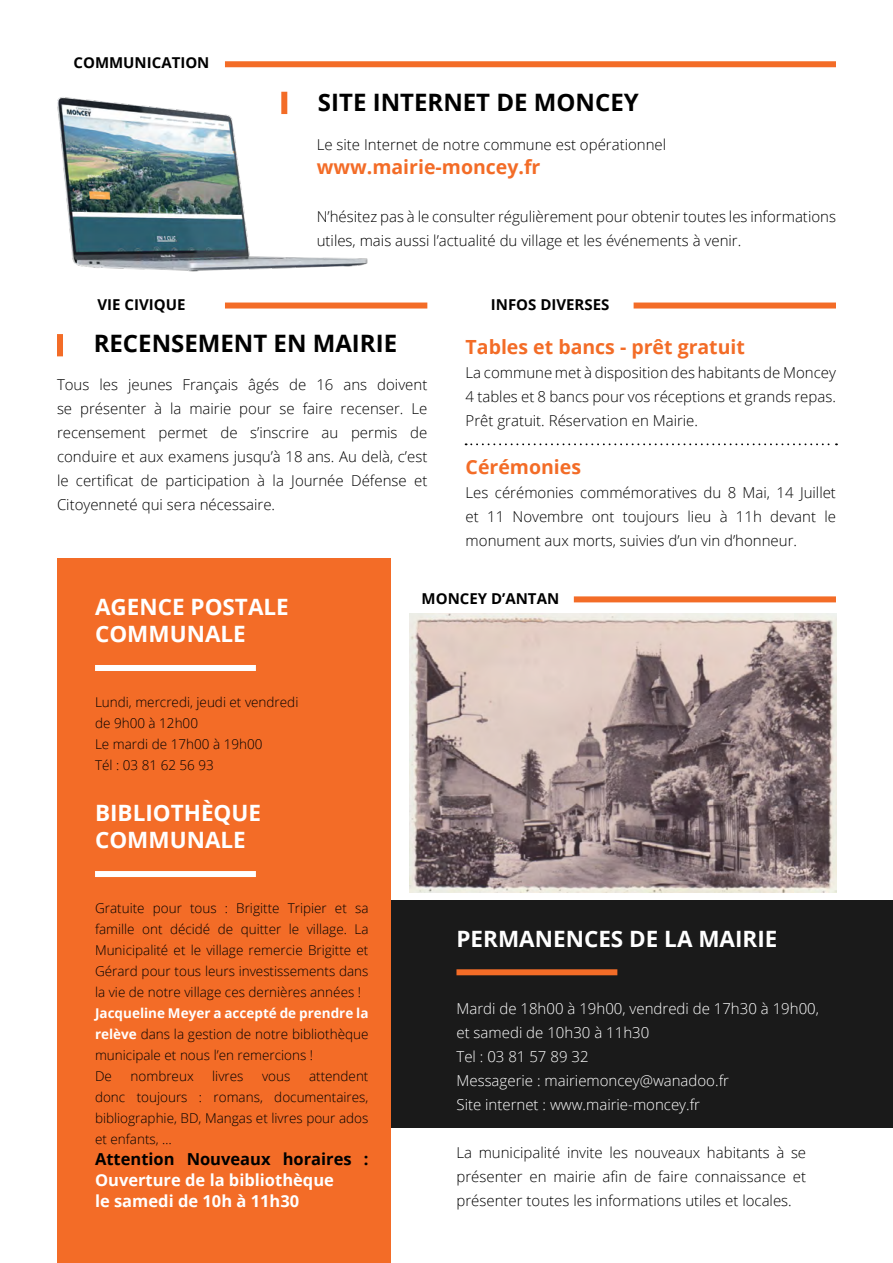
<style>
.page{position:relative;width:893px;height:1263px;background:#fff}
.page>*{position:absolute;margin:0;border:0;box-sizing:border-box;transform-origin:0 0}
.t1{font:700 24px "Open Sans";color:#000}
.t2{font:700 22.5px/27px "Open Sans";color:#fff}
.t3{font:700 19.5px "Open Sans";color:#f36c27}
.t4{font:700 16.5px/21px "Open Sans";color:#fff}
.t5{font:700 16.5px "Open Sans";color:#000}
.t6{font:300 15px/24px "Open Sans";color:#000;text-align:justify}
.t7{font:300 15px/24px "Open Sans";color:#fff}
.t8{font:700 15px "Open Sans";color:#000}
.t9{font:300 13.5px/21px "Open Sans";color:#000}
.s1{font-weight:700;color:#fff}
</style>
<div class="page">
<div style="left:225px;top:61px;width:611px;height:6px;background:#f36c27"></div>
<div style="left:57px;top:559px;width:334px;height:704px;background:#f36c27"></div>
<div style="left:391px;top:900px;width:502px;height:228px;background:#1a1a1a"></div>
<div style="left:95px;top:665px;width:161px;height:6px;background:#fff"></div>
<div style="left:456px;top:969px;width:161px;height:6px;background:#f36c27"></div>
<div style="left:95px;top:871px;width:161px;height:6px;background:#fff"></div>
<img style="left:57px;top:91px;width:311px;height:181px">
<div style="left:225px;top:302px;width:202px;height:6px;background:#f36c27"></div>
<div style="left:634px;top:302px;width:202px;height:6px;background:#f36c27"></div>
<div style="left:57px;top:334px;width:6px;height:22px;background:#f36c27"></div>
<div style="left:574px;top:596px;width:262px;height:6px;background:#f36c27"></div>
<svg style="left:466px;top:443px;width:371px;height:2px"></svg>
<img style="left:409px;top:613px;width:427px;height:279px">
<p class="t8" style="left:74px;top:52px;width:137px">COMMUNICATION</p>
<h1 class="t1" style="left:318px;top:85px;width:322px">SITE INTERNET DE MONCEY</h1>
<p class="t6" style="left:317px;top:132px;width:351px">Le site Internet de notre commune est opérationnel</p>
<h3 class="t3" style="left:317px;top:153px;width:225px">www.mairie-moncey.fr</h3>
<p class="t6" style="left:317px;top:204px;width:521px">N’hésitez pas à le consulter régulièrement pour obtenir toutes les informations utiles, mais aussi l’actualité du village et les événements à venir.</p>
<p class="t8" style="left:98px;top:294px;width:89px">VIE CIVIQUE</p>
<p class="t8" style="left:491px;top:294px;width:120px">INFOS DIVERSES</p>
<h1 class="t1" style="left:94px;top:327px;width:305px">RECENSEMENT EN MAIRIE</h1>
<p class="t6" style="left:57px;top:372px;width:372px">Tous les jeunes Français âgés de 16 ans doivent se présenter à la mairie pour se faire recenser. Le recensement permet de s’inscrire au permis de conduire et aux examens jusqu’à 18 ans. Au delà, c’est le certificat de participation à la Journée Défense et Citoyenneté qui sera nécessaire.</p>
<h3 class="t3" style="left:466px;top:333px;width:281px">Tables et bancs - prêt gratuit</h3>
<p class="t6" style="left:466px;top:360px;width:372px">La commune met à disposition des habitants de Moncey 4 tables et 8 bancs pour vos réceptions et grands repas.<br>Prêt gratuit. Réservation en Mairie.</p>
<h3 class="t3" style="left:466px;top:453px;width:117px">Cérémonies</h3>
<p class="t6" style="left:466px;top:480px;width:372px">Les cérémonies commémoratives du 8 Mai, 14 Juillet et 11 Novembre ont toujours lieu à 11h devant le monument aux morts, suivies d’un vin d’honneur.</p>
<h2 class="t2" style="left:95px;top:593px;width:195px">AGENCE POSTALE<br>COMMUNALE</h2>
<p class="t9" style="left:95px;top:691px;width:205px">Lundi, mercredi, jeudi et vendredi de 9h00 à 12h00<br>Le mardi de 17h00 à 19h00<br>Tél : 03 81 62 56 93</p>
<h2 class="t2" style="left:95px;top:799px;width:168px">BIBLIOTHÈQUE<br>COMMUNALE</h2>
<p class="t9" style="left:95px;top:897px;width:275px;text-align:justify">Gratuite pour tous : Brigitte Tripier et sa famille ont décidé de quitter le village. La Municipalité et le village remercie Brigitte et Gérard pour tous leurs investissements dans la vie de notre village ces dernières années !</p>
<p class="t9" style="left:95px;top:1002px;width:275px"><span class="s1">Jacqueline Meyer a accepté de prendre la relève</span> dans la gestion de notre bibliothèque municipale et nous l’en remercions !<br>De</p>
<p class="t9" style="left:95px;top:1065px;width:275px;text-align:justify;text-indent:214px">attendent donc toujours : romans, documentaires, bibliographie, BD, Mangas et livres pour ados et enfants, …</p>
<p class="t5" style="left:95px;top:1147px;width:275px">Attention Nouveaux horaires :</p>
<p class="t4" style="left:95px;top:1169px;width:240px">Ouverture de la bibliothèque le samedi de 10h à 11h30</p>
<p class="t9" style="left:131px;top:1065px;width:65px">nombreux</p>
<p class="t9" style="left:212px;top:1065px;width:33px">livres</p>
<p class="t9" style="left:262px;top:1065px;width:30px">vous</p>
<p class="t8" style="left:422px;top:588px;width:139px">MONCEY D’ANTAN</p>
<h2 class="t2" style="left:456px;top:925px;width:322px">PERMANENCES DE LA MAIRIE</h2>
<p class="t7" style="left:456px;top:996px;width:364px">Mardi de 18h00 à 19h00, vendredi de 17h30 à 19h00, et samedi de 10h30 à 11h30<br>Tel : 03 81 57 89 32<br>Messagerie : mairiemoncey@wanadoo.fr<br>Site internet : www.mairie-moncey.fr</p>
<p class="t6" style="left:456px;top:1140px;width:351px">La municipalité invite les nouveaux habitants à se présenter en mairie afin de faire connaissance et présenter toutes les informations utiles et locales.</p>
</div>
